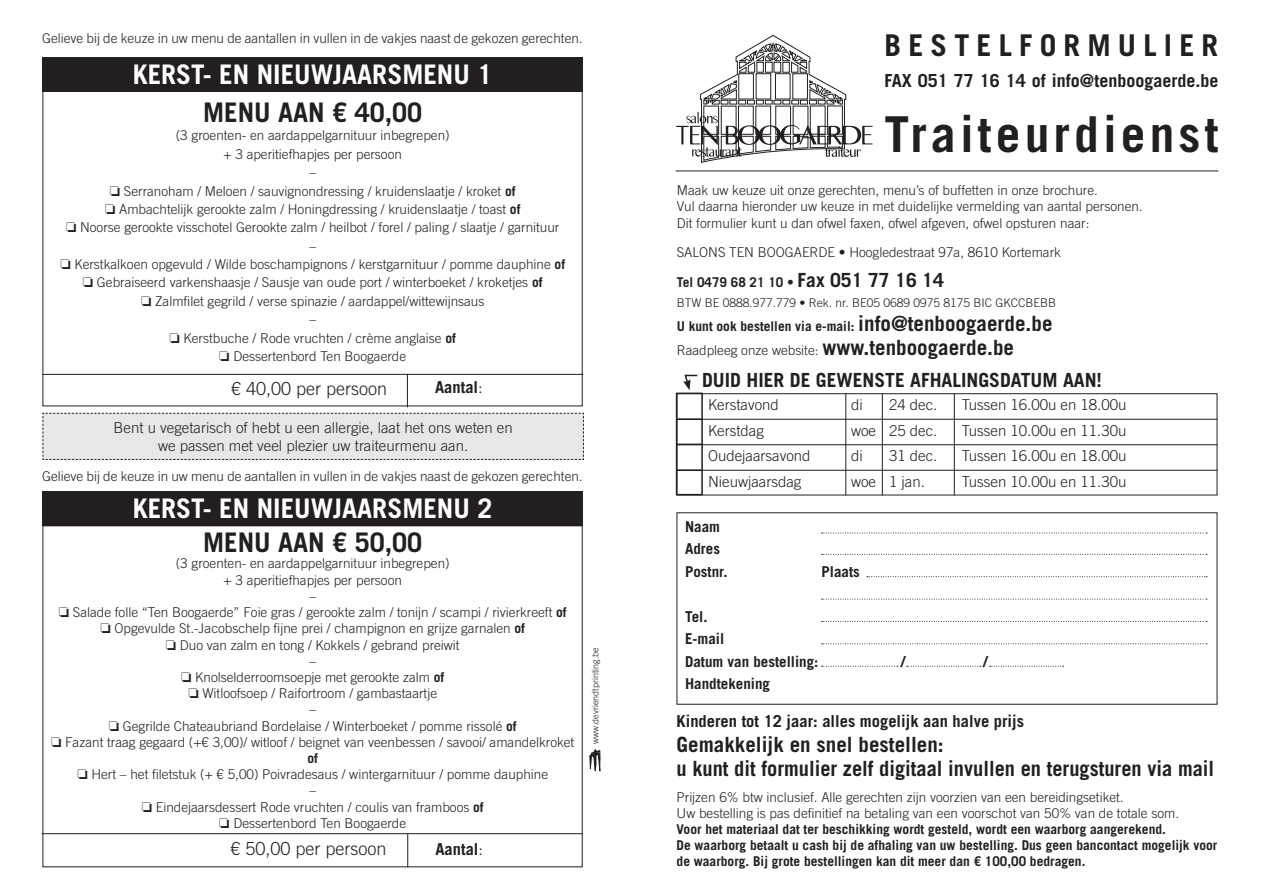
<style>
.page{position:relative;width:1263px;height:893px;background:#fff}
.page>*{position:absolute;margin:0;border:0;box-sizing:border-box;transform-origin:0 0}
.t1{font:700 49.5px "Trade Gothic LT Std";letter-spacing:.085em;color:#231f20}
.t2{font:700 30px "Trade Gothic LT Std";letter-spacing:.24em;color:#231f20}
.t3{font:700 27px "Trade Gothic LT Std";color:#fff}
.t4{font:700 27px "Trade Gothic LT Std";color:#231f20}
.t5{font:700 21px/24px "Trade Gothic LT Std";color:#231f20}
.t6{font:700 19.5px "Trade Gothic LT Std";color:#231f20}
.t7{font:700 18px "Trade Gothic LT Std";color:#231f20}
.t8{font:300 18px "Trade Gothic LT Std";color:#231f20}
.t9{font:700 16.5px "Trade Gothic LT Std";color:#231f20}
.t10{font:300 15px/18px "Trade Gothic LT Std";color:#231f20;text-align:center}
.t11{font:700 15px/22.5px "Trade Gothic LT Std";color:#231f20}
.t12{font:300 13.5px/16.2px "Trade Gothic LT Std";color:#231f20}
.t13{font:700 13.5px/16.2px "Trade Gothic LT Std";color:#231f20}
.t14{font:300 12px "Trade Gothic LT Std";color:#231f20}
.t15{font:300 9px "Trade Gothic LT Std";color:#231f20}
.s1{font-weight:700}
.s2{font-weight:300}
.s3{font-size:19.5px}
.s4{font-size:13.5px}
.s5{font-weight:300;font-size:13.5px}
</style>
<div class="page">
<svg style="left:676px;top:35px;width:196px;height:128px"></svg>
<hr style="left:676px;top:171px;width:542px;height:1px;background:#231f20">
<svg style="left:683px;top:374px;width:15px;height:16px"></svg>
<div style="left:676px;top:393px;width:541px;height:102px;border:1px solid #231f20"></div>
<div style="left:676px;top:512px;width:541px;height:193px;border:1px solid #231f20"></div>
<hr style="left:677px;top:419px;width:540px;height:1px;background:#231f20">
<hr style="left:677px;top:418px;width:25px;height:2px;background:#231f20">
<hr style="left:677px;top:469px;width:25px;height:2px;background:#231f20">
<hr style="left:677px;top:444px;width:540px;height:1px;background:#231f20">
<hr style="left:677px;top:470px;width:540px;height:1px;background:#231f20">
<hr style="left:845px;top:393px;width:1px;height:102px;background:#231f20">
<hr style="left:882px;top:393px;width:1px;height:102px;background:#231f20">
<hr style="left:954px;top:393px;width:1px;height:102px;background:#231f20">
<div style="left:676px;top:393px;width:27px;height:102px;border:2px solid #231f20"></div>
<svg style="left:821px;top:533px;width:386px;height:1px"></svg>
<svg style="left:821px;top:554px;width:386px;height:1px"></svg>
<svg style="left:867px;top:576px;width:340px;height:1px"></svg>
<svg style="left:821px;top:599px;width:386px;height:1px"></svg>
<svg style="left:821px;top:621px;width:386px;height:1px"></svg>
<svg style="left:821px;top:643px;width:386px;height:1px"></svg>
<svg style="left:821px;top:666px;width:77px;height:1px"></svg>
<svg style="left:907px;top:666px;width:74px;height:1px"></svg>
<svg style="left:989px;top:666px;width:75px;height:1px"></svg>
<div style="left:43px;top:57px;width:540px;height:35px;background:#231f20"></div>
<div style="left:43px;top:491px;width:540px;height:35px;background:#231f20"></div>
<hr style="left:43px;top:374px;width:540px;height:1px;background:#231f20">
<hr style="left:42px;top:833px;width:541px;height:1px;background:#231f20">
<hr style="left:407px;top:374px;width:1px;height:33px;background:#231f20">
<hr style="left:407px;top:834px;width:1px;height:33px;background:#231f20">
<svg style="left:590px;top:748px;width:11px;height:23px"></svg>
<div style="left:42px;top:412px;width:542px;height:48px;background:#e6e7e9"></div>
<p class="t12" style="left:42px;top:30px;width:542px">Gelieve bij de keuze in uw menu de aantallen in vullen in de vakjes naast de gekozen gerechten.</p>
<h3 class="t3" style="left:133px;top:57px;width:361px">KERST- EN NIEUWJAARSMENU 1</h3>
<h3 class="t4" style="left:203px;top:96px;width:221px">MENU AAN € 40,00</h3>
<p class="t12" style="left:60px;top:126px;width:506px;line-height:18.5px;text-align:center">(3 groenten- en aardappelgarnituur inbegrepen)<br>+ 3 aperitiefhapjes per persoon<br>–<br>❏ Serranoham / Meloen / sauvignondressing / kruidenslaatje / kroket <span class="s1">of<br></span>❏ Ambachtelijk gerookte zalm / Honingdressing / kruidenslaatje / toast <span class="s1">of<br></span>❏ Noorse gerookte visschotel Gerookte zalm / heilbot / forel / paling / slaatje / garnituur<br>–<br>❏ Kerstkalkoen opgevuld / Wilde boschampignons / kerstgarnituur / pomme dauphine <span class="s1">of </span>❏ Gebraiseerd varkenshaasje / Sausje van oude port / winterboeket / kroketjes <span class="s1">of<br></span>❏ Zalmfilet gegrild / verse spinazie / aardappel/wittewijnsaus<br>–<br>❏ Kerstbuche / Rode vruchten / crème anglaise <span class="s1">of<br></span>❏ Dessertenbord Ten Boogaerde</p>
<h3 class="t8" style="left:231px;top:377px;width:158px">€ 40,00 per persoon</h3>
<p class="t9" style="left:435px;top:377px;width:49px">Aantal<span class="s2">:</span></p>
<p class="t10" style="left:113px;top:418px;width:401px">Bent u vegetarisch of hebt u een allergie, laat het ons weten en we passen met veel plezier uw traiteurmenu aan.</p>
<p class="t12" style="left:42px;top:468px;width:542px">Gelieve bij de keuze in uw menu de aantallen in vullen in de vakjes naast de gekozen gerechten.</p>
<h3 class="t3" style="left:133px;top:491px;width:361px">KERST- EN NIEUWJAARSMENU 2</h3>
<h3 class="t4" style="left:203px;top:526px;width:221px">MENU AAN € 50,00</h3>
<p class="t12" style="left:51px;top:555px;width:525px;text-align:center">(3 groenten- en aardappelgarnituur inbegrepen)<br>+ 3 aperitiefhapjes per persoon<br>–<br>❏ Salade folle “Ten Boogaerde” Foie gras / gerookte zalm / tonijn / scampi / rivierkreeft <span class="s1">of<br></span>❏ Opgevulde St.-Jacobschelp fijne prei / champignon en grijze garnalen <span class="s1">of<br></span>❏ Duo van zalm en tong / Kokkels / gebrand preiwit<br>–<br>❏ Knolselderroomsoepje met gerookte zalm <span class="s1">of<br></span>❏ Witloofsoep / Raifortroom / gambastaartje<br>–<br>❏ Gegrilde Chateaubriand Bordelaise / Winterboeket / pomme rissolé <span class="s1">of<br></span>❏ Fazant traag gegaard (+€ 3,00)/ witloof / beignet van veenbessen / savooi/ amandelkroket <span class="s1">of<br></span>❏ Hert – het filetstuk (+ € 5,00) Poivradesaus / wintergarnituur / pomme dauphine<br>–<br>❏ Eindejaarsdessert Rode vruchten / coulis van framboos <span class="s1">of<br></span>❏ Dessertenbord Ten Boogaerde</p>
<h3 class="t8" style="left:230px;top:838px;width:158px">€ 50,00 per persoon</h3>
<p class="t9" style="left:435px;top:839px;width:49px">Aantal<span class="s2">:</span></p>
<p class="t15" style="left:590px;top:744px;width:98px;rotate:-90deg">www.devriendtprinting.be</p>
<h2 class="t2" style="left:884px;top:27px;width:335px">BESTELFORMULIER</h2>
<h3 class="t7" style="left:884px;top:70px;width:335px">FAX 051 77 16 14 of info@tenboogaerde.be</h3>
<h1 class="t1" style="left:884px;top:104px;width:335px">Traiteurdienst</h1>
<p class="t12" style="left:677px;top:182px;width:467px">Maak uw keuze uit onze gerechten, menu’s of buffetten in onze brochure.<br>Vul daarna hieronder uw keuze in met duidelijke vermelding van aantal personen.<br>Dit formulier kunt u dan ofwel faxen, ofwel afgeven, ofwel opsturen naar:</p>
<p class="t12" style="left:677px;top:244px;width:386px">SALONS TEN BOOGAERDE • Hoogledestraat 97a, 8610 Kortemark</p>
<p class="t13" style="left:677px;top:274px;width:269px">Tel 0479 68 21 10 • <span class="s3">Fax 051 77 16 14</span></p>
<p class="t14" style="left:677px;top:295px;width:381px">BTW BE 0888.977.779 • Rek. nr. BE05 0689 0975 8175 BIC GKCCBEBB</p>
<h3 class="t5" style="left:677px;top:311px;width:377px"><span class="s4">U kunt ook bestellen via e-mail:</span> info@tenboogaerde.be<br><span class="s5">Raadpleeg onze website:</span> www.tenboogaerde.be</h3>
<h3 class="t6" style="left:702px;top:368px;width:401px">DUID HIER DE GEWENSTE AFHALINGSDATUM AAN!</h3>
<p class="t10" style="left:708px;top:396px;width:72px">Kerstavond</p>
<p class="t10" style="left:851px;top:396px;width:13px">di</p>
<p class="t10" style="left:889px;top:396px;width:50px">24 dec.</p>
<p class="t10" style="left:962px;top:396px;width:166px">Tussen 16.00u en 18.00u</p>
<p class="t10" style="left:708px;top:421px;width:57px">Kerstdag</p>
<p class="t10" style="left:851px;top:421px;width:88px">woe 25 dec.</p>
<p class="t10" style="left:962px;top:421px;width:166px">Tussen 10.00u en 11.30u</p>
<p class="t10" style="left:708px;top:447px;width:104px">Oudejaarsavond</p>
<p class="t10" style="left:851px;top:447px;width:13px">di</p>
<p class="t10" style="left:889px;top:447px;width:50px">31 dec.</p>
<p class="t10" style="left:962px;top:447px;width:166px">Tussen 16.00u en 18.00u</p>
<p class="t10" style="left:708px;top:472px;width:95px">Nieuwjaarsdag</p>
<p class="t10" style="left:851px;top:472px;width:75px">woe 1 jan.</p>
<p class="t10" style="left:962px;top:472px;width:166px">Tussen 10.00u en 11.30u</p>
<p class="t11" style="left:685px;top:515px;width:44px">Naam<br>Adres<br>Postnr.</p>
<p class="t11" style="left:821px;top:560px;width:40px">Plaats</p>
<p class="t11" style="left:685px;top:605px;width:135px">Tel.<br>E-mail<br>Datum van bestelling:</p>
<p class="t11" style="left:685px;top:672px;width:87px">Handtekening</p>
<p class="t11" style="left:901px;top:650px;width:6px">/</p>
<p class="t11" style="left:983px;top:650px;width:6px">/</p>
<p class="t9" style="left:677px;top:711px;width:349px">Kinderen tot 12 jaar: alles mogelijk aan halve prijs</p>
<h3 class="t5" style="left:677px;top:732px;width:539px">Gemakkelijk en snel bestellen:<br>u kunt dit formulier zelf digitaal invullen en terugsturen via mail</h3>
<p class="t12" style="left:677px;top:788px;width:504px">Prijzen 6% btw inclusief. Alle gerechten zijn voorzien van een bereidingsetiket.<br>Uw bestelling is pas definitief na betaling van een voorschot van 50% van de totale som.</p>
<p class="t13" style="left:677px;top:821px;width:542px">Voor het materiaal dat ter beschikking wordt gesteld, wordt een waarborg aangerekend.<br>De waarborg betaalt u cash bij de afhaling van uw bestelling. Dus geen bancontact mogelijk voor de waarborg. Bij grote bestellingen kan dit meer dan € 100,00 bedragen.</p>
</div>
